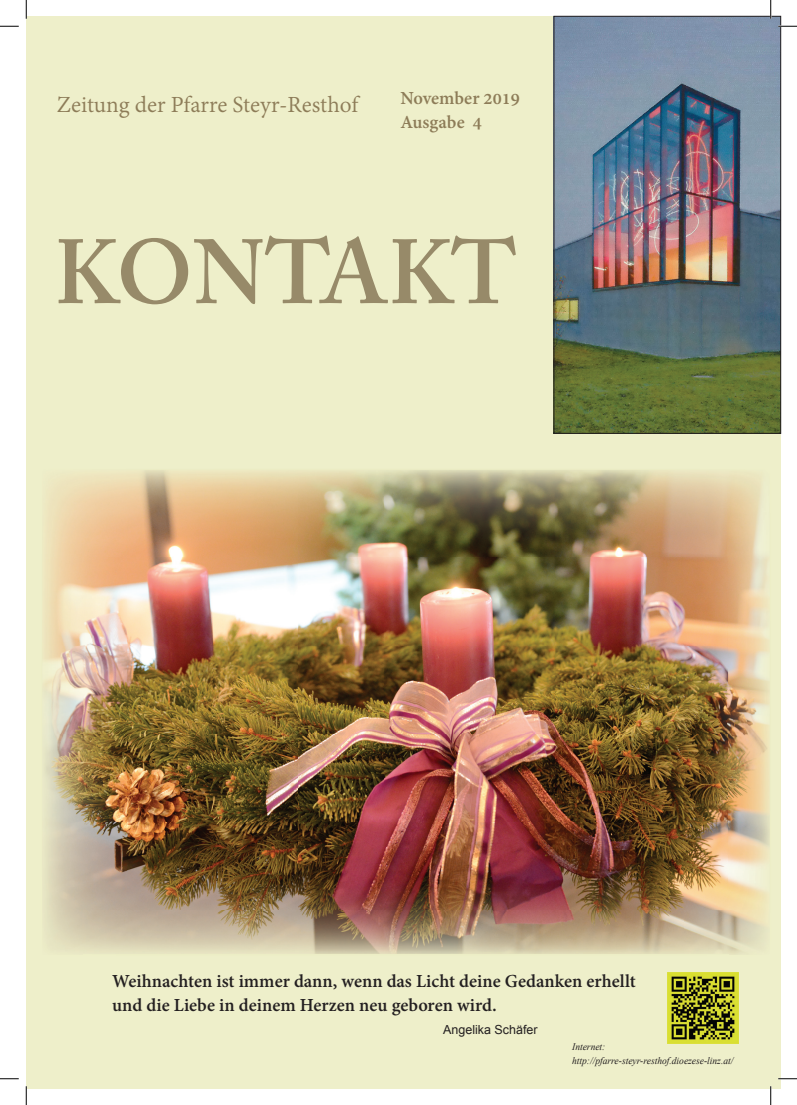
<style>
.page{position:relative;width:797px;height:1105px;background:#fff}
.page>*{position:absolute;margin:0;border:0;box-sizing:border-box;transform-origin:0 0}
.t1{font:600 90px "Adobe Caslon Pro";letter-spacing:-.005em;color:#978a69}
.t2{font:25px "Adobe Devanagari";color:#8d7c58}
.t3{font:700 20px/24px "Adobe Devanagari";color:#231f20}
.t4{font:700 20px/24px "Adobe Devanagari";color:#8d7c58}
.t5{font:12.5px "Arial";color:#231f20}
.t6{font:italic 10px/13.8px "Times New Roman";color:#231f20;scale:.95 1}
</style>
<div class="page">
<div style="left:26px;top:16px;width:754px;height:1073px;background:#eeefca"></div>
<img style="left:555px;top:18px;width:224px;height:414px">
<div style="left:553px;top:16px;width:228px;height:418px;border:1px solid #231f20"></div>
<img style="left:667px;top:972px;width:71px;height:71px">
<img style="left:84px;top:513px;width:644px;height:441px">
<img style="left:47px;top:470px;width:714px;height:43px">
<img style="left:44px;top:512px;width:40px;height:439px">
<img style="left:728px;top:512px;width:42px;height:442px">
<svg style="left:0;top:25px;width:19px;height:2px"></svg>
<svg style="left:778px;top:25px;width:19px;height:2px"></svg>
<svg style="left:0;top:1078px;width:19px;height:1px"></svg>
<svg style="left:778px;top:1078px;width:19px;height:1px"></svg>
<svg style="left:25px;top:0;width:2px;height:19px"></svg>
<svg style="left:25px;top:1086px;width:2px;height:19px"></svg>
<svg style="left:770px;top:0;width:1px;height:19px"></svg>
<svg style="left:770px;top:1086px;width:1px;height:19px"></svg>
<p class="t2" style="left:57px;top:90px;width:303px">Zeitung der Pfarre Steyr-Resthof</p>
<p class="t4" style="left:400px;top:89px;width:121px">November 2019<br>Ausgabe 4</p>
<h1 class="t1" style="left:54px;top:219px;width:464px">KONTAKT</h1>
<p class="t3" style="left:112px;top:971px;width:525px">Weihnachten ist immer dann, wenn das Licht deine Gedanken erhellt und die Liebe in deinem Herzen neu geboren wird.</p>
<p class="t5" style="left:443px;top:1021px;width:96px">Angelika Schäfer</p>
<p class="t6" style="left:572px;top:1040px;width:171px">Internet: http://pfarre-steyr-resthof.dioezese-linz.at/</p>
</div>
